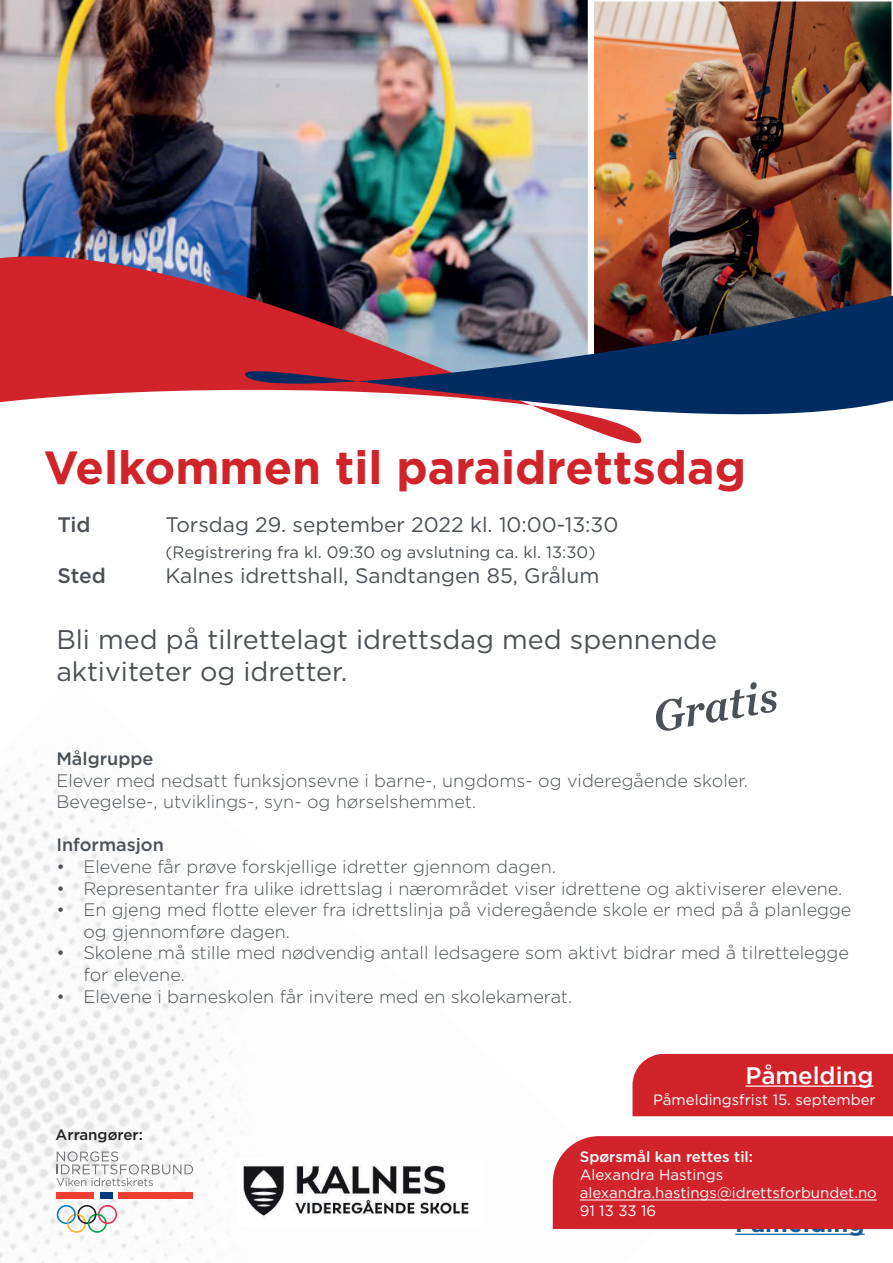
<style>
.page{position:relative;width:893px;height:1263px;background:#fff}
.page>*{position:absolute;margin:0;border:0;box-sizing:border-box;transform-origin:0 0}
.t1{font:700 46.5px "Gotham";color:#d1232a}
.t2{font:italic 45px "Chronicle Text G1 Semi";color:#4b5157}
.t3{font:27px/32.4px "Gotham";color:#4b5157}
.t4{font:700 24px "Gotham";color:#175d9e}
.t5{font:500 24px "Gotham";color:#fff}
.t6{font:21px "Gotham";color:#4b5157}
.t7{font:500 21px "Gotham";letter-spacing:-.005em;color:#4b5157}
.t8{font:300 18px/21.6px "Gotham";color:#4b5157}
.t9{font:500 18px "Gotham";color:#4b5157}
.t10{font:16.5px "Gotham";color:#4b5157}
.t11{font:15px/18px "Gotham";color:#fff}
.t12{font:500 15px "Gotham";color:#fff}
.t13{font:500 15px "Gotham";color:#231f20}
</style>
<div class="page">
<img style="left:0;top:764px;width:668px;height:499px">
<img style="left:0;top:0;width:588px;height:256px">
<svg style="left:0;top:256px;width:641px;height:188px;fill:#d1232a"></svg>
<hr style="left:735px;top:1234px;width:130px;height:1px;background:#175d9e">
<img style="left:594px;top:1px;width:298px;height:228px">
<img style="left:242px;top:229px;width:651px;height:211px">
<div style="left:553px;top:1136px;width:340px;height:93px;background:#d1232a"></div>
<hr style="left:580px;top:1199px;width:297px;height:1px;background:#fff">
<img style="left:238px;top:1159px;width:246px;height:67px">
<div style="left:93px;top:1192px;width:26px;height:7px;background:#fff"></div>
<div style="left:57px;top:1192px;width:37px;height:7px;background:#ee3e34"></div>
<div style="left:119px;top:1192px;width:74px;height:7px;background:#ee3e34"></div>
<div style="left:100px;top:1192px;width:12px;height:7px;background:#013d7d"></div>
<svg style="left:57px;top:1205px;width:60px;height:28px"></svg>
<svg style="left:57px;top:1151px;width:136px;height:35px"></svg>
<div style="left:632px;top:1054px;width:261px;height:62px;background:#d1232a"></div>
<hr style="left:745px;top:1085px;width:128px;height:2px;background:#fff">
<h1 class="t1" style="left:44px;top:436px;width:704px">Velkommen til paraidrettsdag</h1>
<p class="t7" style="left:57px;top:511px;width:35px">Tid</p>
<p class="t6" style="left:165px;top:511px;width:455px">Torsdag 29. september 2022 kl. 10:00-13:30</p>
<p class="t10" style="left:165px;top:541px;width:432px">(Registrering fra kl. 09:30 og avslutning ca. kl. 13:30)</p>
<p class="t7" style="left:57px;top:562px;width:50px">Sted</p>
<p class="t6" style="left:165px;top:562px;width:435px">Kalnes idrettshall, Sandtangen 85, Grålum</p>
<h3 class="t3" style="left:56px;top:622px;width:662px">Bli med på tilrettelagt idrettsdag med spennende aktiviteter og idretter.</h3>
<h2 class="t2" style="left:647px;top:683px;width:128px;rotate:-10deg">Gratis</h2>
<p class="t9" style="left:56px;top:747px;width:99px">Målgruppe</p>
<p class="t8" style="left:56px;top:769px;width:693px">Elever med nedsatt funksjonsevne i barne-, ungdoms- og videregående skoler.<br>Bevegelse-, utviklings-, syn- og hørselshemmet.</p>
<p class="t9" style="left:56px;top:833px;width:109px">Informasjon</p>
<p class="t8" style="left:56px;top:855px;width:501px">• Elevene får prøve forskjellige idretter gjennom dagen.</p>
<p class="t8" style="left:56px;top:877px;width:787px">• Representanter fra ulike idrettslag i nærområdet viser idrettene og aktiviserer elevene.</p>
<p class="t8" style="left:83px;top:898px;width:770px;text-indent:-27px">• En gjeng med flotte elever fra idrettslinja på videregående skole er med på å planlegge og gjennomføre dagen.</p>
<p class="t8" style="left:83px;top:942px;width:767px;text-indent:-27px">• Skolene må stille med nødvendig antall ledsagere som aktivt bidrar med å tilrettelegge for elevene.</p>
<p class="t8" style="left:56px;top:985px;width:517px">• Elevene i barneskolen får invitere med en skolekamerat.</p>
<h3 class="t5" style="left:745px;top:1059px;width:129px">Påmelding</h3>
<p class="t13" style="left:56px;top:1124px;width:89px">Arrangører:</p>
<p class="t11" style="left:653px;top:1090px;width:224px">Påmeldingsfrist 15. september</p>
<p class="t12" style="left:580px;top:1147px;width:175px">Spørsmål kan rettes til:</p>
<p class="t11" style="left:580px;top:1166px;width:299px">Alexandra Hastings alexandra.hastings@idrettsforbundet.no<br>91 13 33 16</p>
<h3 class="t4" style="left:735px;top:1207px;width:131px">Påmelding</h3>
</div>
